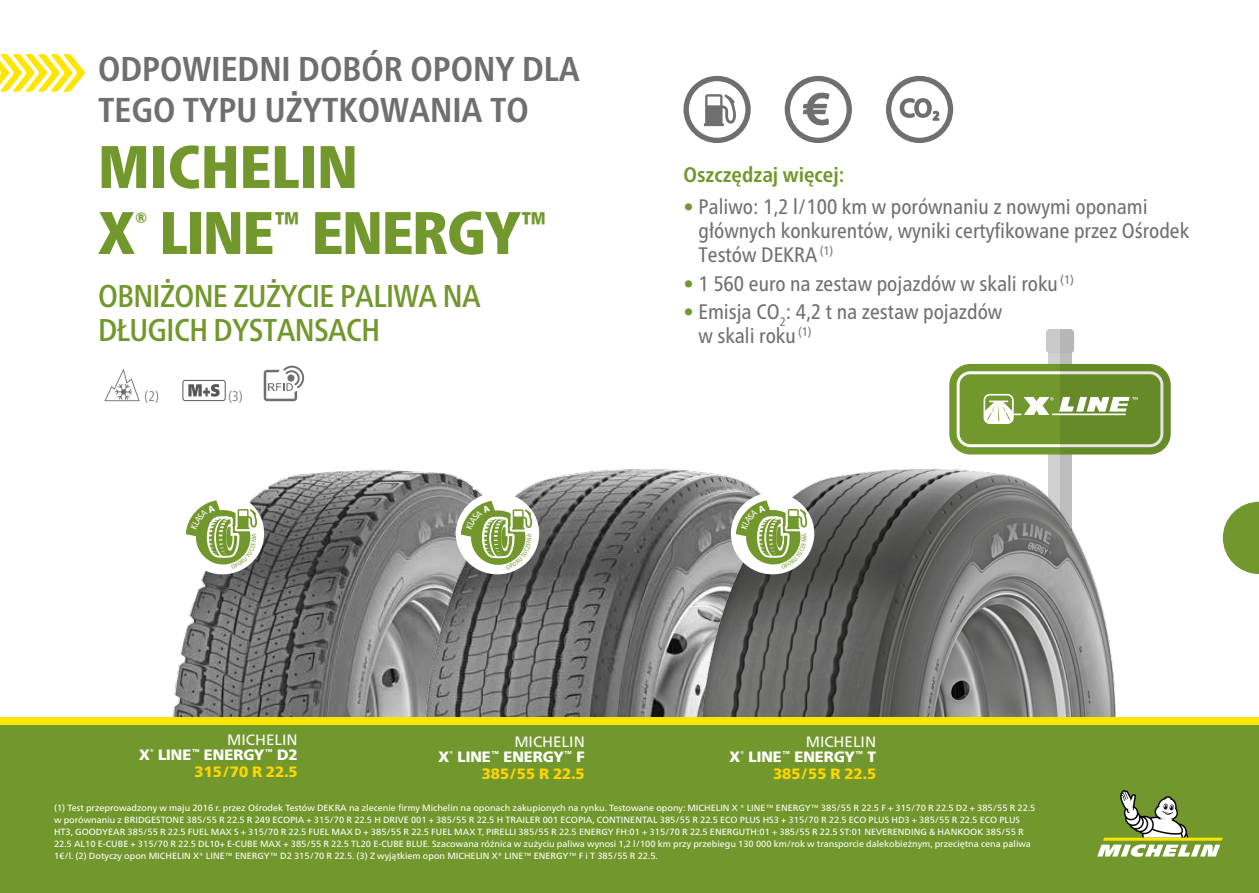
<style>
.page{position:relative;width:1259px;height:893px;background:#fff}
.page>*{position:absolute;margin:0;border:0;box-sizing:border-box;transform-origin:0 0}
.t1{font:900 condensed 60px/66px "Frutiger Neue LTW1 G";letter-spacing:-.02em;color:#72982d}
.t2{font:700 condensed 34.5px/41.4px "Frutiger Neue LTW1 G";color:#706f6f}
.t3{font:500 condensed 31.5px/34.5px "Frutiger Neue LTW1 G";letter-spacing:-.02em;color:#72982d}
.t4{font:condensed 21px/24px "Frutiger Neue LTW1 G";color:#706f6f}
.t5{font:700 condensed 21px "Frutiger Neue LTW1 G";color:#72982d}
.t6{font:900 15px/15.1px "Frutiger Neue LTW1 G";color:#fff;text-align:right}
.t7{font:900 15px "Frutiger Neue LTW1 G";color:#ffd500}
.t8{font:300 condensed 13.8px "Frutiger Neue LTW1 G";color:#706f6f}
.t9{font:9px/12px "Frutiger Neue LTW1 G";color:#fff}
.s1{color:#72982d}
.s2{font-weight:400}
</style>
<div class="page">
<div style="left:949px;top:364px;width:221px;height:90px;background:#72982d;border-radius:21px"></div>
<div style="left:956px;top:371px;width:207px;height:76px;border:3px solid #fff;border-radius:12px"></div>
<img style="left:155px;top:470px;width:261px;height:248px">
<img style="left:416px;top:469px;width:278px;height:249px">
<img style="left:694px;top:443px;width:289px;height:275px">
<div style="left:0;top:722px;width:1259px;height:171px;background:#72982d"></div>
<div style="left:0;top:718px;width:1259px;height:7px;background:#ffe600"></div>
<svg style="left:0;top:54px;width:85px;height:38px"></svg>
<svg style="left:683px;top:76px;width:67px;height:67px"></svg>
<svg style="left:886px;top:76px;width:67px;height:67px"></svg>
<svg style="left:784px;top:76px;width:68px;height:67px"></svg>
<svg style="left:983px;top:329px;width:276px;height:528px"></svg>
<div style="left:181px;top:493px;width:83px;height:81px;background:#fff;border-radius:50%"></div>
<div style="left:456px;top:493px;width:83px;height:81px;background:#fff;border-radius:50%"></div>
<div style="left:731px;top:493px;width:83px;height:81px;background:#fff;border-radius:50%"></div>
<svg style="left:104px;top:368px;width:36px;height:33px"></svg>
<div style="left:182px;top:380px;width:44px;height:21px;border:1px solid #575756;border-radius:2px"></div>
<svg style="left:188px;top:384px;width:32px;height:13px"></svg>
<svg style="left:264px;top:366px;width:40px;height:35px"></svg>
<svg style="left:186px;top:500px;width:71px;height:69px"></svg>
<svg style="left:461px;top:501px;width:71px;height:68px"></svg>
<svg style="left:736px;top:500px;width:71px;height:69px"></svg>
<h2 class="t2" style="left:98px;top:45px;width:483px">ODPOWIEDNI DOBÓR OPONY DLA<br>TEGO TYPU UŻYTKOWANIA TO</h2>
<h1 class="t1" style="left:98px;top:128px;width:451px">MICHELIN<br>X<sup>®</sup> LINE<sup>™</sup> ENERGY<sup>™</sup></h1>
<h3 class="t3" style="left:98px;top:276px;width:384px">OBNIŻONE ZUŻYCIE PALIWA NA<br>DŁUGICH DYSTANSACH</h3>
<h3 class="t8" style="left:145px;top:386px;width:16px">(2)</h3>
<h3 class="t8" style="left:228px;top:386px;width:16px">(3)</h3>
<h3 class="t5" style="left:683px;top:159px;width:163px">Oszczędzaj więcej:</h3>
<h3 class="t4" style="left:698px;top:193px;width:492px;text-indent:-15px"><span class="s1">•</span> Paliwo: 1,2 l/100 km w porównaniu z nowymi oponami głównych konkurentów, wyniki certyfikowane przez Ośrodek<br>Testów DEKRA <sup>(1)</sup></h3>
<h3 class="t4" style="left:683px;top:270px;width:391px"><span class="s1">•</span> 1 560 euro na zestaw pojazdów w skali roku <sup>(1)</sup></h3>
<h3 class="t4" style="left:698px;top:298px;width:305px;text-indent:-15px"><span class="s1">•</span> Emisja CO<sub>2</sub>: 4,2 t na zestaw pojazdów w skali roku <sup>(1)</sup></h3>
<h3 class="t6" style="left:139px;top:731px;width:160px"><span class="s2">MICHELIN<br></span>X<sup>®</sup> LINE<sup>™</sup> ENERGY<sup>™</sup> D2</h3>
<h3 class="t7" style="left:195px;top:761px;width:105px">315/70 R 22.5</h3>
<h3 class="t6" style="left:438px;top:733px;width:148px"><span class="s2">MICHELIN<br></span>X<sup>®</sup> LINE<sup>™</sup> ENERGY<sup>™</sup> F</h3>
<h3 class="t7" style="left:482px;top:763px;width:105px">385/55 R 22.5</h3>
<h3 class="t6" style="left:729px;top:733px;width:148px"><span class="s2">MICHELIN<br></span>X<sup>®</sup> LINE<sup>™</sup> ENERGY<sup>™</sup> T</h3>
<h3 class="t7" style="left:773px;top:763px;width:105px">385/55 R 22.5</h3>
<p class="t9" style="left:54px;top:801px;width:983px">(1) Test przeprowadzony w maju 2016 r. przez Ośrodek Testów DEKRA na zlecenie firmy Michelin na oponach zakupionych na rynku. Testowane opony: MICHELIN X ® LINE™ ENERGY™ 385/55 R 22.5 F + 315/70 R 22.5 D2 + 385/55 R 22.5 w porównaniu z BRIDGESTONE 385/55 R 22.5 R 249 ECOPIA + 315/70 R 22.5 H DRIVE 001 + 385/55 R 22.5 H TRAILER 001 ECOPIA, CONTINENTAL 385/55 R 22.5 ECO PLUS HS3 + 315/70 R 22.5 ECO PLUS HD3 + 385/55 R 22.5 ECO PLUS HT3, GOODYEAR 385/55 R 22.5 FUEL MAX S + 315/70 R 22.5 FUEL MAX D + 385/55 R 22.5 FUEL MAX T, PIRELLI 385/55 R 22.5 ENERGY FH:01 + 315/70 R 22.5 ENERGUTH:01 + 385/55 R 22.5 ST:01 NEVERENDING &amp; HANKOOK 385/55 R 22.5 AL10 E-CUBE + 315/70 R 22.5 DL10+ E-CUBE MAX + 385/55 R 22.5 TL20 E-CUBE BLUE. Szacowana różnica w zużyciu paliwa wynosi 1,2 l/100 km przy przebiegu 130 000 km/rok w transporcie dalekobieżnym, przeciętna cena paliwa 1€/l. (2) Dotyczy opon MICHELIN X® LINE™ ENERGY™ D2 315/70 R 22.5. (3) Z wyjątkiem opon MICHELIN X® LINE™ ENERGY™ F i T 385/55 R 22.5.</p>
</div>
